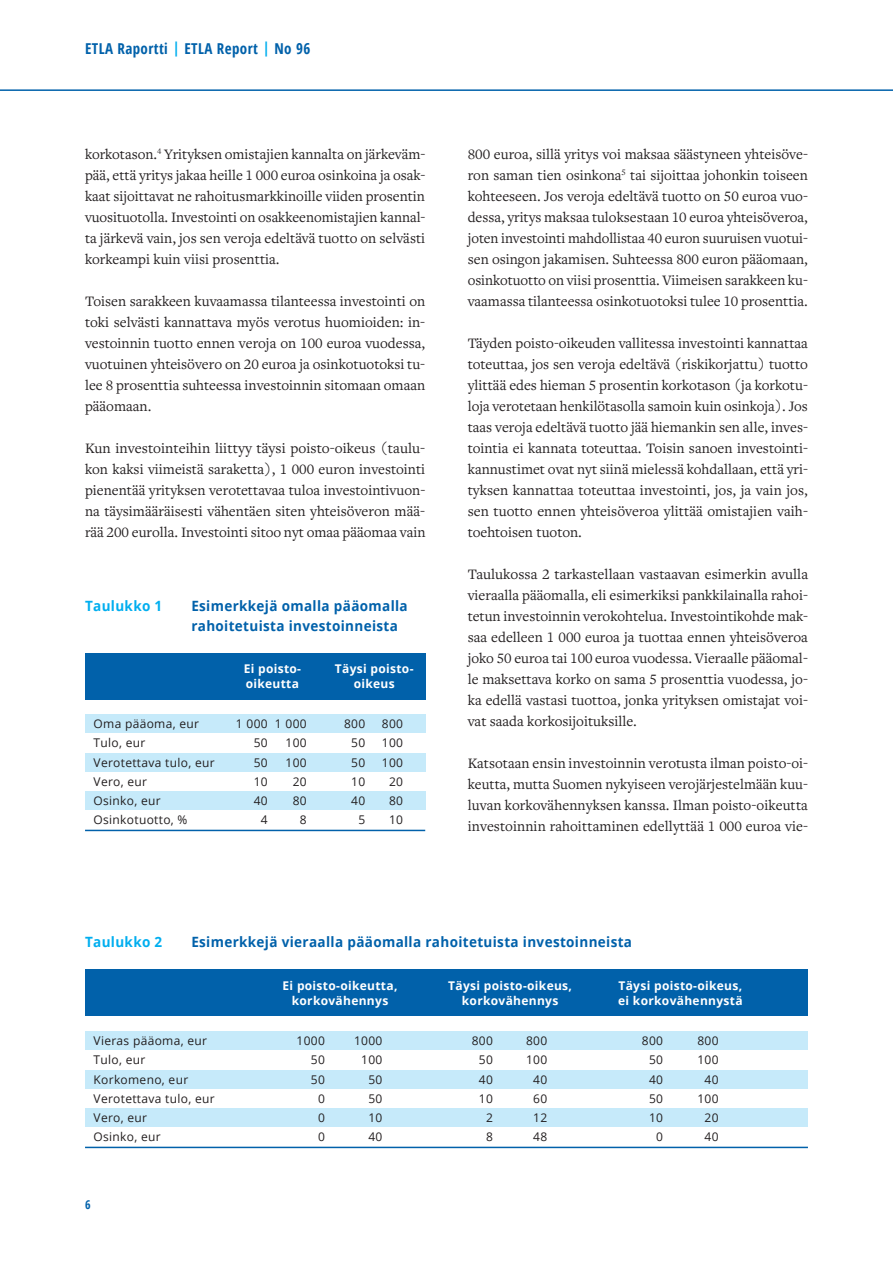
<style>
.page{position:relative;width:893px;height:1263px;background:#fff}
.page>*{position:absolute;margin:0;border:0;box-sizing:border-box;transform-origin:0 0}
.t1{font:15px/21px "Freight Text Pro";color:#231f20;text-align:justify}
.t2{font:700 condensed 15px "Open Sans";letter-spacing:.025em;color:#0161aa}
.t3{font:700 14.1px/19.5px "Open Sans";letter-spacing:.025em;color:#0161aa;scale:.95 1}
.t4{font:700 14.1px "Open Sans";letter-spacing:.025em;color:#00aeef;scale:.95 1}
.t5{font:12px "Open Sans";letter-spacing:.025em;color:#231f20}
.t6{font:700 12px "Open Sans";letter-spacing:.025em;color:#fff}
.t7{font:700 condensed 12px "Open Sans";color:#0161aa}
.s1{color:#00aeef}
</style>
<div class="page">
<hr style="left:0;top:89px;width:893px;height:2px;background:#0161aa">
<div style="left:85px;top:1031px;width:723px;height:19px;background:#c6eafa"></div>
<div style="left:85px;top:1070px;width:723px;height:18px;background:#c6eafa"></div>
<div style="left:85px;top:1108px;width:723px;height:19px;background:#c6eafa"></div>
<hr style="left:85px;top:1147px;width:723px;height:1px;background:#0161aa">
<div style="left:85px;top:970px;width:723px;height:46px;background:#0161aa"></div>
<div style="left:85px;top:714px;width:340px;height:19px;background:#c6eafa"></div>
<div style="left:85px;top:753px;width:340px;height:19px;background:#c6eafa"></div>
<div style="left:85px;top:791px;width:340px;height:19px;background:#c6eafa"></div>
<hr style="left:85px;top:830px;width:340px;height:1px;background:#0161aa">
<div style="left:85px;top:653px;width:340px;height:46px;background:#0161aa"></div>
<p class="t2" style="left:85px;top:38px;width:227px">ETLA Raportti <span class="s1">|</span> ETLA Report <span class="s1">|</span> No 96</p>
<p class="t1" style="left:85px;top:143px;width:342px">korkotason.<sup>4</sup> Yrityksen omistajien kannalta on järkeväm&shy;pää, että yritys jakaa heille 1 000 euroa osinkoina ja osak&shy;kaat sijoittavat ne rahoitusmarkkinoille viiden prosentin vuosituotolla. Investointi on osakkeenomistajien kannal&shy;ta järkevä vain, jos sen veroja edeltävä tuotto on selvästi korkeampi kuin viisi prosenttia.</p>
<p class="t1" style="left:85px;top:290px;width:342px">Toisen sarakkeen kuvaamassa tilanteessa investointi on toki selvästi kannattava myös verotus huomioiden: in&shy;vestoinnin tuotto ennen veroja on 100 euroa vuodessa, vuotuinen yhteisövero on 20 euroa ja osinkotuotoksi tu&shy;lee 8 prosenttia suhteessa investoinnin sitomaan omaan pääomaan.</p>
<p class="t1" style="left:85px;top:437px;width:342px">Kun investointeihin liittyy täysi poisto-oikeus (taulu&shy;kon kaksi viimeistä saraketta), 1 000 euron investointi pienentää yrityksen verotettavaa tuloa investointivuon&shy;na täysimääräisesti vähentäen siten yhteisöveron mää&shy;rää 200 eurolla. Investointi sitoo nyt omaa pääomaa vain</p>
<p class="t4" style="left:85px;top:596px;width:83px">Taulukko 1</p>
<p class="t3" style="left:191px;top:596px;width:229px">Esimerkkejä omalla pääomalla rahoitetuista investoinneista</p>
<p class="t6" style="left:244px;top:660px;width:59px">Ei poisto-</p>
<p class="t6" style="left:335px;top:660px;width:80px">Täysi poisto-</p>
<p class="t6" style="left:246px;top:675px;width:55px">oikeutta</p>
<p class="t6" style="left:354px;top:675px;width:43px">oikeus</p>
<p class="t5" style="left:94px;top:716px;width:107px">Oma pääoma, eur</p>
<p class="t5" style="left:236px;top:716px;width:72px">1 000 1 000</p>
<p class="t5" style="left:344px;top:716px;width:23px">800</p>
<p class="t5" style="left:382px;top:716px;width:23px">800</p>
<p class="t5" style="left:94px;top:735px;width:53px">Tulo, eur</p>
<p class="t5" style="left:254px;top:735px;width:16px">50</p>
<p class="t5" style="left:286px;top:735px;width:23px">100</p>
<p class="t5" style="left:351px;top:735px;width:16px">50</p>
<p class="t5" style="left:382px;top:735px;width:23px">100</p>
<p class="t5" style="left:94px;top:754px;width:123px">Verotettava tulo, eur</p>
<p class="t5" style="left:254px;top:754px;width:16px">50</p>
<p class="t5" style="left:286px;top:754px;width:23px">100</p>
<p class="t5" style="left:351px;top:754px;width:16px">50</p>
<p class="t5" style="left:382px;top:754px;width:23px">100</p>
<p class="t5" style="left:94px;top:773px;width:55px">Vero, eur</p>
<p class="t5" style="left:254px;top:773px;width:16px">10</p>
<p class="t5" style="left:293px;top:773px;width:16px">20</p>
<p class="t5" style="left:351px;top:773px;width:16px">10</p>
<p class="t5" style="left:389px;top:773px;width:16px">20</p>
<p class="t5" style="left:94px;top:793px;width:69px">Osinko, eur</p>
<p class="t5" style="left:254px;top:793px;width:16px">40</p>
<p class="t5" style="left:293px;top:793px;width:16px">80</p>
<p class="t5" style="left:351px;top:793px;width:16px">40</p>
<p class="t5" style="left:389px;top:793px;width:16px">80</p>
<p class="t5" style="left:94px;top:812px;width:95px">Osinkotuotto, %</p>
<p class="t5" style="left:261px;top:812px;width:8px">4</p>
<p class="t5" style="left:300px;top:812px;width:8px">8</p>
<p class="t5" style="left:358px;top:812px;width:8px">5</p>
<p class="t5" style="left:389px;top:812px;width:16px">10</p>
<p class="t1" style="left:468px;top:143px;width:342px">800 euroa, sillä yritys voi maksaa säästyneen yhteisöve&shy;ron saman tien osinkona<sup>5</sup> tai sijoittaa johonkin toiseen kohteeseen. Jos veroja edeltävä tuotto on 50 euroa vuo&shy;dessa, yritys maksaa tuloksestaan 10 euroa yhteisöveroa, joten investointi mahdollistaa 40 euron suuruisen vuotui&shy;sen osingon jakamisen. Suhteessa 800 euron pääomaan, osinkotuotto on viisi prosenttia. Viimeisen sarakkeen ku&shy;vaamassa tilanteessa osinkotuotoksi tulee 10 prosenttia.</p>
<p class="t1" style="left:468px;top:332px;width:342px">Täyden poisto-oikeuden vallitessa investointi kannattaa toteuttaa, jos sen veroja edeltävä (riskikorjattu) tuotto ylittää edes hieman 5 prosentin korkotason (ja korkotu&shy;loja verotetaan henkilötasolla samoin kuin osinkoja). Jos taas veroja edeltävä tuotto jää hiemankin sen alle, inves&shy;tointia ei kannata toteuttaa. Toisin sanoen investointi&shy;kannustimet ovat nyt siinä mielessä kohdallaan, että yri&shy;tyksen kannattaa toteuttaa investointi, jos, ja vain jos, sen tuotto ennen yhteisöveroa ylittää omistajien vaih&shy;toehtoisen tuoton.</p>
<p class="t1" style="left:468px;top:563px;width:342px">Taulukossa 2 tarkastellaan vastaavan esimerkin avulla vieraalla pääomalla, eli esimerkiksi pankkilainalla rahoi&shy;tetun investoinnin verokohtelua. Investointikohde mak&shy;saa edelleen 1 000 euroa ja tuottaa ennen yhteisöveroa joko 50 euroa tai 100 euroa vuodessa. Vieraalle pääomal&shy;le maksettava korko on sama 5 prosenttia vuodessa, jo&shy;ka edellä vastasi tuottoa, jonka yrityksen omistajat voi&shy;vat saada korkosijoituksille.</p>
<p class="t1" style="left:468px;top:752px;width:342px">Katsotaan ensin investoinnin verotusta ilman poisto-oi&shy;keutta, mutta Suomen nykyiseen verojärjestelmään kuu&shy;luvan korkovähennyksen kanssa. Ilman poisto-oikeutta investoinnin rahoittaminen edellyttää 1 000 euroa vie-</p>
<p class="t4" style="left:85px;top:932px;width:83px">Taulukko 2</p>
<p class="t3" style="left:191px;top:932px;width:465px">Esimerkkejä vieraalla pääomalla rahoitetuista investoinneista</p>
<p class="t6" style="left:283px;top:977px;width:116px">Ei poisto-oikeutta,</p>
<p class="t6" style="left:448px;top:977px;width:125px">Täysi poisto-oikeus,</p>
<p class="t6" style="left:618px;top:977px;width:125px">Täysi poisto-oikeus,</p>
<p class="t6" style="left:292px;top:992px;width:98px">korkovähennys</p>
<p class="t6" style="left:462px;top:992px;width:98px">korkovähennys</p>
<p class="t6" style="left:618px;top:992px;width:126px">ei korkovähennystä</p>
<p class="t5" style="left:94px;top:1032px;width:115px">Vieras pääoma, eur</p>
<p class="t5" style="left:297px;top:1032px;width:30px">1000</p>
<p class="t5" style="left:354px;top:1032px;width:30px">1000</p>
<p class="t5" style="left:472px;top:1032px;width:23px">800</p>
<p class="t5" style="left:526px;top:1032px;width:23px">800</p>
<p class="t5" style="left:642px;top:1032px;width:23px">800</p>
<p class="t5" style="left:697px;top:1032px;width:23px">800</p>
<p class="t5" style="left:94px;top:1052px;width:53px">Tulo, eur</p>
<p class="t5" style="left:311px;top:1052px;width:16px">50</p>
<p class="t5" style="left:361px;top:1052px;width:23px">100</p>
<p class="t5" style="left:479px;top:1052px;width:16px">50</p>
<p class="t5" style="left:526px;top:1052px;width:23px">100</p>
<p class="t5" style="left:649px;top:1052px;width:16px">50</p>
<p class="t5" style="left:697px;top:1052px;width:23px">100</p>
<p class="t5" style="left:94px;top:1071px;width:96px">Korkomeno, eur</p>
<p class="t5" style="left:311px;top:1071px;width:16px">50</p>
<p class="t5" style="left:368px;top:1071px;width:16px">50</p>
<p class="t5" style="left:479px;top:1071px;width:16px">40</p>
<p class="t5" style="left:533px;top:1071px;width:16px">40</p>
<p class="t5" style="left:649px;top:1071px;width:16px">40</p>
<p class="t5" style="left:705px;top:1071px;width:16px">40</p>
<p class="t5" style="left:94px;top:1090px;width:123px">Verotettava tulo, eur</p>
<p class="t5" style="left:318px;top:1090px;width:8px">0</p>
<p class="t5" style="left:368px;top:1090px;width:16px">50</p>
<p class="t5" style="left:479px;top:1090px;width:16px">10</p>
<p class="t5" style="left:533px;top:1090px;width:16px">60</p>
<p class="t5" style="left:649px;top:1090px;width:16px">50</p>
<p class="t5" style="left:697px;top:1090px;width:23px">100</p>
<p class="t5" style="left:94px;top:1109px;width:55px">Vero, eur</p>
<p class="t5" style="left:318px;top:1109px;width:8px">0</p>
<p class="t5" style="left:368px;top:1109px;width:16px">10</p>
<p class="t5" style="left:486px;top:1109px;width:8px">2</p>
<p class="t5" style="left:533px;top:1109px;width:16px">12</p>
<p class="t5" style="left:649px;top:1109px;width:16px">10</p>
<p class="t5" style="left:705px;top:1109px;width:16px">20</p>
<p class="t5" style="left:94px;top:1129px;width:69px">Osinko, eur</p>
<p class="t5" style="left:318px;top:1129px;width:8px">0</p>
<p class="t5" style="left:368px;top:1129px;width:16px">40</p>
<p class="t5" style="left:486px;top:1129px;width:8px">8</p>
<p class="t5" style="left:533px;top:1129px;width:16px">48</p>
<p class="t5" style="left:656px;top:1129px;width:8px">0</p>
<p class="t5" style="left:705px;top:1129px;width:16px">40</p>
<p class="t7" style="left:85px;top:1196px;width:7px">6</p>
</div>
